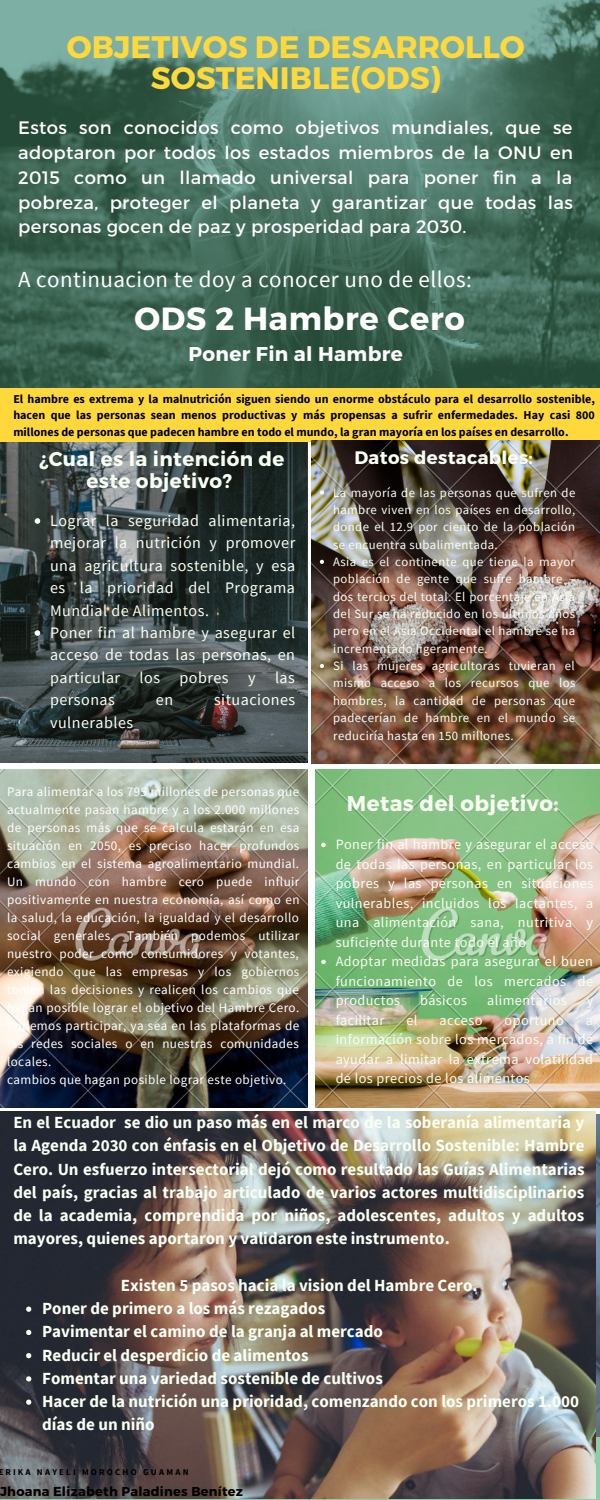
<style>
.page{position:relative;width:600px;height:1500px;background:#fff}
.page>*{position:absolute;margin:0;border:0;box-sizing:border-box;transform-origin:0 0}
.t1{font:700 32px "Montserrat";letter-spacing:.02em;color:#fff}
.t2{font:700 31px/30.8px "Montserrat";color:#ffd93b;text-align:center}
.t3{font:23px "Source Sans Pro";letter-spacing:.02em;color:#fff}
.t4{font:700 21.3px "Montserrat";letter-spacing:.02em;color:#fafff4}
.t5{font:700 20px "Montserrat";letter-spacing:.02em;color:#fff}
.t6{font:700 19.9px/21.8px "Montserrat";letter-spacing:.02em;color:#fafff4;text-align:center}
.t7{font:700 18.1px "Montserrat";letter-spacing:.02em;color:#fafff4}
.t8{font:18px/24.8px "Montserrat";letter-spacing:.02em;color:#fff;text-align:justify}
.t9{font:700 17px/23.2px "Source Sans Pro";color:#fafff4}
.t10{font:16.1px/22.4px "Source Sans Pro";letter-spacing:.03em;color:#fafff4;text-align:justify}
.t11{font:14.2px/19.5px "Source Sans Pro";letter-spacing:.03em;color:#fafff4;text-align:justify}
.t12{font:13.1px/18px "Source Sans Pro";letter-spacing:.03em;color:#fff;text-align:justify}
.t13{font:700 12.9px "Montserrat";letter-spacing:.02em;color:#000}
.t14{font:12.8px/17.4px "Source Sans Pro";letter-spacing:.03em;color:#fafff4;text-align:justify}
.t15{font:700 12px/16.5px "Source Sans Pro";color:#000;text-align:justify}
.t16{font:700 8.9px "Source Sans Pro";letter-spacing:.25em;color:#000}
</style>
<div class="page">
<img style="left:0;top:0;width:600px;height:388px">
<img style="left:0;top:442px;width:308px;height:320px">
<img style="left:0;top:770px;width:308px;height:337px">
<img style="left:315px;top:770px;width:285px;height:337px">
<div style="left:0;top:388px;width:600px;height:54px;background:#ffd93b"></div>
<svg style="left:0;top:1438px;width:600px;height:62px"></svg>
<img style="left:312px;top:441px;width:288px;height:322px">
<img style="left:0;top:1112px;width:596px;height:386px">
<svg style="left:26px;top:1307px;width:5px;height:5px"></svg>
<svg style="left:26px;top:1330px;width:5px;height:5px"></svg>
<svg style="left:26px;top:1353px;width:5px;height:5px"></svg>
<svg style="left:26px;top:1376px;width:5px;height:6px"></svg>
<svg style="left:26px;top:1400px;width:5px;height:5px"></svg>
<svg style="left:35px;top:518px;width:5px;height:6px"></svg>
<svg style="left:35px;top:630px;width:5px;height:6px"></svg>
<svg style="left:320px;top:490px;width:4px;height:4px"></svg>
<svg style="left:320px;top:560px;width:4px;height:4px"></svg>
<svg style="left:320px;top:664px;width:4px;height:4px"></svg>
<svg style="left:321px;top:843px;width:5px;height:4px"></svg>
<svg style="left:321px;top:960px;width:5px;height:4px"></svg>
<p class="t2" style="left:67px;top:30px;width:459px">OBJETIVOS DE DESARROLLO<br>SOSTENIBLE(ODS)</p>
<p class="t8" style="left:18px;top:115px;width:556px">Estos son conocidos como objetivos mundiales, que se adoptaron por todos los estados miembros de la ONU en 2015 como un llamado universal para poner fin a la pobreza, proteger el planeta y garantizar que todas las personas gocen de paz y prosperidad para 2030.</p>
<p class="t3" style="left:18px;top:265px;width:455px">A continuacion te doy a conocer uno de ellos:</p>
<p class="t1" style="left:134px;top:298px;width:332px">ODS 2 Hambre Cero</p>
<p class="t5" style="left:188px;top:341px;width:216px">Poner Fin al Hambre</p>
<p class="t15" style="left:13px;top:390px;width:583px">El hambre es extrema y la malnutrición siguen siendo un enorme obstáculo para el desarrollo sostenible, hacen que las personas sean menos productivas y más propensas a sufrir enfermedades. Hay casi 800 millones de personas que padecen hambre en todo el mundo, la gran mayoría en los países en desarrollo.</p>
<p class="t7" style="left:354px;top:445px;width:180px">Datos destacables:</p>
<p class="t14" style="left:333px;top:483px;width:244px">La mayoría de las personas que sufren de hambre viven en los países en desarrollo, donde el 12.9 por ciento de la población se encuentra subalimentada.</p>
<p class="t14" style="left:333px;top:553px;width:244px">Asia es el continente que tiene la mayor población de gente que sufre hambre – dos tercios del total. El porcentaje en Asia del Sur se ha reducido en los últimos años pero en el Asia Occidental el hambre se ha incrementado ligeramente.</p>
<p class="t14" style="left:333px;top:657px;width:244px">Si las mujeres agricultoras tuvieran el mismo acceso a los recursos que los hombres, la cantidad de personas que padecerían de hambre en el mundo se reduciría hasta en 150 millones.</p>
<p class="t6" style="left:39px;top:447px;width:247px">¿Cual es la intención de este objetivo?</p>
<p class="t10" style="left:50px;top:509px;width:247px">Lograr la seguridad alimentaria, mejorar la nutrición y promover una agricultura sostenible, y esa es la prioridad del Programa Mundial de Alimentos.</p>
<p class="t10" style="left:50px;top:621px;width:247px">Poner fin al hambre y asegurar el acceso de todas las personas, en particular los pobres y las personas</p>
<p class="t10" style="left:156px;top:688px;width:19px">en</p>
<p class="t10" style="left:214px;top:688px;width:83px">situaciones</p>
<p class="t10" style="left:50px;top:711px;width:85px">vulnerables</p>
<p class="t12" style="left:7px;top:783px;width:294px">Para alimentar a los 795 millones de personas que actualmente pasan hambre y a los 2.000 millones de personas más que se calcula estarán en esa situación en 2050, es preciso hacer profundos cambios en el sistema agroalimentario mundial.<br>Un mundo con hambre cero puede influir positivamente en nuestra economía, así como en la salud, la educación, la igualdad y el desarrollo social generales. También podemos utilizar nuestro poder como consumidores y votantes, exigiendo que las empresas y los gobiernos tomen las decisiones y realicen los cambios que hagan posible lograr el objetivo del Hambre Cero.<br>Podemos participar, ya sea en las plataformas de las redes sociales o en nuestras comunidades locales.</p>
<p class="t12" style="left:7px;top:1071px;width:281px">cambios que hagan posible lograr este objetivo.</p>
<p class="t4" style="left:347px;top:790px;width:213px">Metas del objetivo:</p>
<p class="t11" style="left:336px;top:835px;width:259px">Poner fin al hambre y asegurar el acceso de todas las personas, en particular los pobres y las personas en situaciones vulnerables, incluidos los lactantes, a una alimentación sana, nutritiva y suficiente durante todo el año</p>
<p class="t11" style="left:336px;top:952px;width:259px">Adoptar medidas para asegurar el buen funcionamiento de los mercados de productos</p>
<p class="t11" style="left:420px;top:991px;width:49px">básicos</p>
<p class="t11" style="left:487px;top:991px;width:81px">alimentarios</p>
<p class="t11" style="left:587px;top:991px;width:8px">y</p>
<p class="t11" style="left:336px;top:1010px;width:50px">facilitar</p>
<p class="t11" style="left:406px;top:1010px;width:13px">el</p>
<p class="t11" style="left:440px;top:1010px;width:44px">acceso</p>
<p class="t11" style="left:505px;top:1010px;width:61px">oportuno</p>
<p class="t11" style="left:336px;top:1010px;width:259px;text-indent:250px">a información sobre los mercados, a fin de ayudar a limitar la extrema volatilidad de los precios de los alimentos</p>
<p class="t9" style="left:13px;top:1110px;width:573px;text-align:justify">En el Ecuador se dio un paso más en el marco de la soberanía alimentaria y la Agenda 2030 con énfasis en el Objetivo de Desarrollo Sostenible: Hambre Cero. Un esfuerzo intersectorial dejó como resultado las Guías Alimentarias del país, gracias al trabajo articulado de varios actores multidisciplinarios de la academia, comprendida por niños, adolescentes, adultos y adultos mayores, quienes aportaron y validaron este instrumento.</p>
<p class="t9" style="left:121px;top:1273px;width:358px">Existen 5 pasos hacia la vision del Hambre Cero.</p>
<p class="t9" style="left:42px;top:1296px;width:285px">Poner de primero a los más rezagados</p>
<p class="t9" style="left:42px;top:1320px;width:342px">Pavimentar el camino de la granja al mercado</p>
<p class="t9" style="left:42px;top:1343px;width:268px">Reducir el desperdicio de alimentos</p>
<p class="t9" style="left:42px;top:1366px;width:342px">Fomentar una variedad sostenible de cultivos</p>
<p class="t9" style="left:42px;top:1389px;width:538px">Hacer de la nutrición una prioridad, comenzando con los primeros 1.000 días de un niño</p>
<p class="t16" style="left:-2px;top:1466px;width:192px">ERIKA NAYELI MOROCHO GUAMAN</p>
<p class="t13" style="left:0;top:1483px;width:244px">Jhoana Elizabeth Paladines Benítez</p>
</div>
